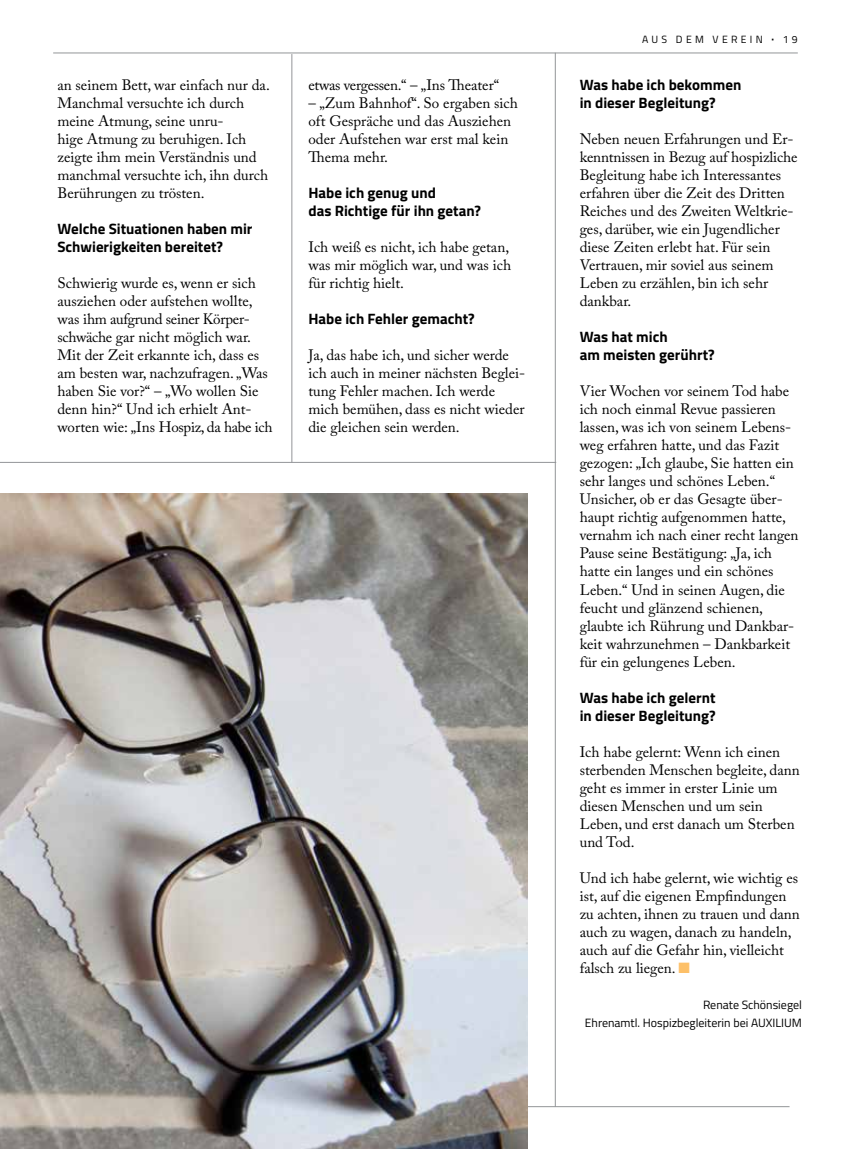
<style>
.page{position:relative;width:851px;height:1149px;background:#fff}
.page>*{position:absolute;margin:0;border:0;box-sizing:border-box;transform-origin:0 0}
.t1{font:15px/18px "Adobe Caslon Pro";color:#000}
.t2{font:700 15px/18px "Titillium";color:#000}
.t3{font:15px "Adobe Caslon Pro";letter-spacing:-.02em;color:#000}
.t4{font:12px/18px "Titillium";color:#000;text-align:right}
.t5{font:10.5px "Titillium";letter-spacing:.31em;color:#000}
.s1{font-weight:700}
.s2{color:#fdc068}
</style>
<div class="page">
<hr style="left:53px;top:1105px;width:736px;height:1px;background:#939598">
<hr style="left:53px;top:53px;width:744px;height:1px;background:#939598">
<hr style="left:555px;top:53px;width:1px;height:1053px;background:#939598">
<hr style="left:291px;top:54px;width:1px;height:408px;background:#939598">
<hr style="left:0;top:462px;width:556px;height:1px;background:#939598">
<img style="left:0;top:493px;width:527px;height:655px">
<p class="t1" style="left:57px;top:76px;width:214px">an seinem Bett, war einfach nur da.<br>Manchmal versuchte ich durch meine Atmung, seine unru-<br>hige Atmung zu beruhigen. Ich zeigte ihm mein Verständnis und manchmal versuchte ich, ihn durch<br>Berührungen zu trösten.</p>
<p class="t2" style="left:57px;top:219px;width:197px">Welche Situationen haben mir<br>Schwierigkeiten bereitet?</p>
<p class="t1" style="left:57px;top:274px;width:216px">Schwierig wurde es, wenn er sich ausziehen oder aufstehen wollte, was ihm aufgrund seiner Körper&shy;schwäche gar nicht möglich war.<br>Mit der Zeit erkannte ich, dass es am besten war, nachzufragen. „Was haben Sie vor?“ – „Wo wollen Sie denn hin?“ Und ich erhielt Ant&shy;worten wie: „Ins Hospiz, da habe ich</p>
<p class="t3" style="left:308px;top:76px;width:192px">etwas vergessen.“ – „Ins Theater“</p>
<p class="t1" style="left:308px;top:94px;width:211px">– „Zum Bahnhof“. So ergaben sich oft Gespräche und das Ausziehen oder Aufstehen war erst mal kein<br>Thema mehr.</p>
<p class="t2" style="left:308px;top:183px;width:174px">Habe ich genug und<br>das Richtige für ihn getan?</p>
<p class="t1" style="left:308px;top:238px;width:204px">Ich weiß es nicht, ich habe getan, was mir möglich war, und was ich für richtig hielt.</p>
<p class="t2" style="left:308px;top:309px;width:168px">Habe ich Fehler gemacht?</p>
<p class="t1" style="left:308px;top:346px;width:218px">Ja, das habe ich, und sicher werde ich auch in meiner nächsten Beglei&shy;tung Fehler machen. Ich werde mich bemühen, dass es nicht wieder die gleichen sein werden.</p>
<p class="t5" style="left:642px;top:31px;width:157px">AUS DEM VEREIN <span class="s1">·</span> 19</p>
<p class="t2" style="left:579px;top:75px;width:163px">Was habe ich bekommen in dieser Begleitung?</p>
<p class="t1" style="left:579px;top:130px;width:219px">Neben neuen Erfahrungen und Er&shy;kenntnissen in Bezug auf hospizliche<br>Begleitung habe ich Interessantes erfahren über die Zeit des Dritten<br>Reiches und des Zweiten Weltkrie&shy;ges, darüber, wie ein Jugendlicher diese Zeiten erlebt hat. Für sein<br>Vertrauen, mir soviel aus seinem<br>Leben zu erzählen, bin ich sehr dankbar.</p>
<p class="t2" style="left:579px;top:327px;width:136px">Was hat mich<br>am meisten gerührt?</p>
<p class="t1" style="left:579px;top:382px;width:220px">Vier Wochen vor seinem Tod habe ich noch einmal Revue passieren lassen, was ich von seinem Lebens&shy;weg erfahren hatte, und das Fazit gezogen: „Ich glaube, Sie hatten ein sehr langes und schönes Leben.“<br>Unsicher, ob er das Gesagte über&shy;haupt richtig aufgenommen hatte, vernahm ich nach einer recht langen<br>Pause seine Bestätigung: „Ja, ich hatte ein langes und ein schönes<br>Leben.“ Und in seinen Augen, die feucht und glänzend schienen, glaubte ich Rührung und Dankbar&shy;keit wahrzunehmen – Dankbarkeit für ein gelungenes Leben.</p>
<p class="t2" style="left:579px;top:687px;width:137px">Was habe ich gelernt in dieser Begleitung?</p>
<p class="t1" style="left:579px;top:742px;width:221px">Ich habe gelernt: Wenn ich einen sterbenden Menschen begleite, dann geht es immer in erster Linie um diesen Menschen und um sein<br>Leben, und erst danach um Sterben und Tod.</p>
<p class="t1" style="left:579px;top:868px;width:221px">Und ich habe gelernt, wie wichtig es ist, auf die eigenen Empfindungen zu achten, ihnen zu trauen und dann auch zu wagen, danach zu handeln, auch auf die Gefahr hin, vielleicht falsch zu liegen. <span class="s2">■</span></p>
<p class="t4" style="left:585px;top:994px;width:218px">Renate Schönsiegel<br>Ehrenamtl. Hospizbegleiterin bei AUXILIUM</p>
</div>
